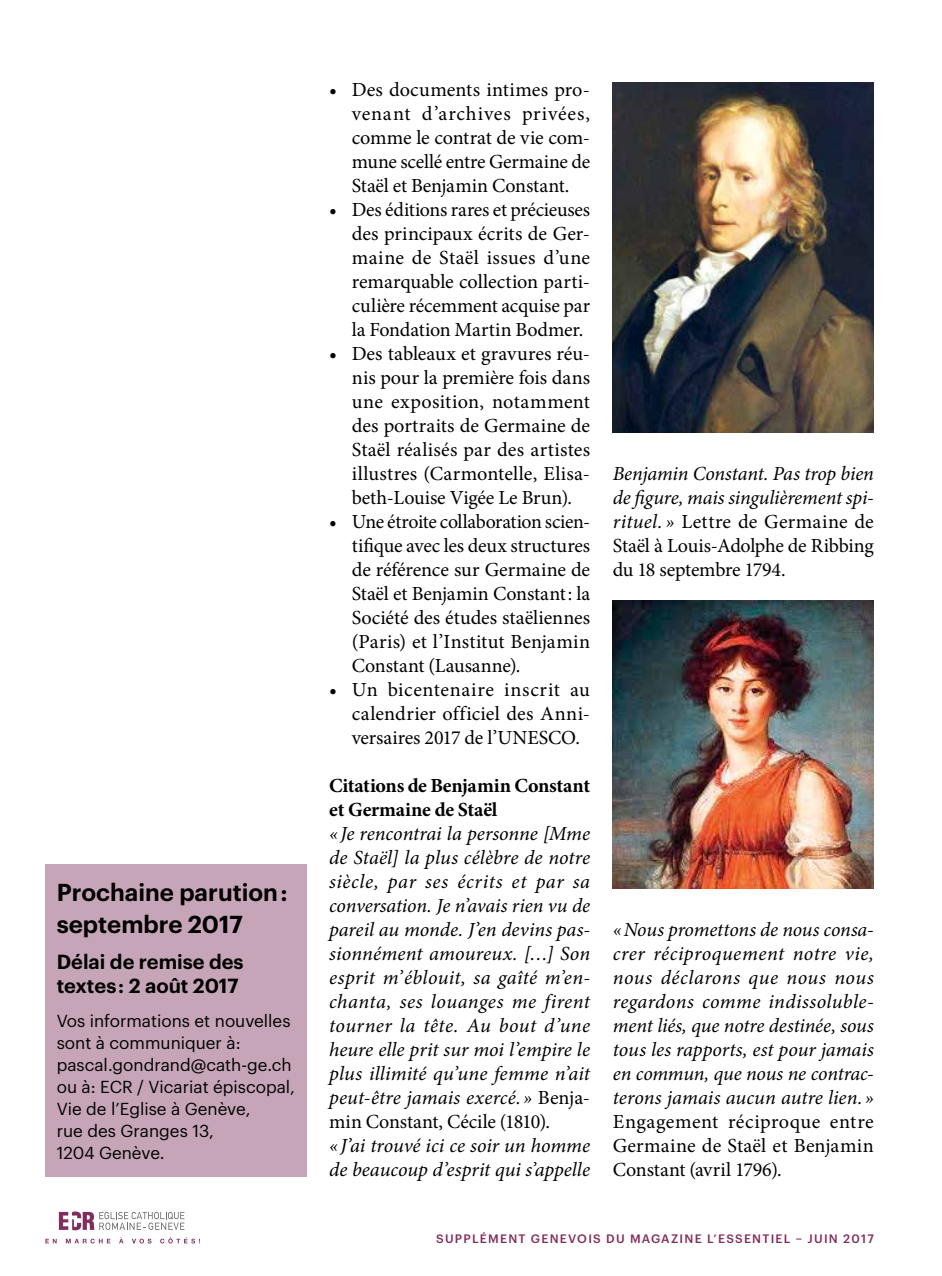
<style>
.page{position:relative;width:942px;height:1276px;background:#fff}
.page>*{position:absolute;margin:0;border:0;box-sizing:border-box;transform-origin:0 0}
.t1{font:600 24px/32px "Graphik";color:#000}
.t2{font:20px/24px "Minion Pro";color:#000;text-align:justify}
.t3{font:italic 20px/24px "Minion Pro";letter-spacing:-.005em;color:#000;text-align:justify}
.t4{font:700 20px/24px "Minion Pro";letter-spacing:-.01em;color:#000}
.t5{font:600 20px/24px "Graphik";color:#000}
.t6{font:17px/22px "Graphik";color:#000}
.t7{font:500 12px "Graphik";letter-spacing:.105em;color:#822e5d}
.s1{font-style:normal}
</style>
<div class="page">
<svg style="left:59px;top:1211px;width:125px;height:19px"></svg>
<svg style="left:45px;top:1238px;width:12px;height:5px"></svg>
<svg style="left:66px;top:1238px;width:44px;height:5px"></svg>
<svg style="left:119px;top:1237px;width:4px;height:6px"></svg>
<svg style="left:132px;top:1238px;width:19px;height:5px"></svg>
<svg style="left:160px;top:1237px;width:40px;height:6px"></svg>
<img style="left:612px;top:82px;width:261px;height:350px">
<img style="left:612px;top:600px;width:261px;height:288px">
<div style="left:45px;top:864px;width:261px;height:312px;background:#c6a5b8"></div>
<p class="t1" style="left:57px;top:874px;width:232px">Prochaine parution : septembre 2017</p>
<p class="t5" style="left:57px;top:948px;width:188px">Délai de remise des textes : 2 août 2017</p>
<p class="t6" style="left:57px;top:1008px;width:240px">Vos informations et nouvelles sont à communiquer à: pascal.gondrand@cath-ge.ch ou à: ECR / Vicariat épiscopal,<br>Vie de l’Eglise à Genève,<br>rue des Granges 13,<br>1204 Genève.</p>
<p class="t2" style="left:351px;top:78px;width:240px;text-indent:-23px">• Des documents intimes pro&shy;venant d’archives privées, comme le contrat de vie com&shy;mune scellé entre Germaine de Staël et Benjamin Constant.</p>
<p class="t2" style="left:351px;top:198px;width:240px;text-indent:-23px">• Des éditions rares et précieuses des principaux écrits de Ger&shy;maine de Staël issues d’une remarquable collection parti&shy;culière récemment acquise par la Fondation Martin Bodmer.</p>
<p class="t2" style="left:351px;top:342px;width:240px;text-indent:-23px">• Des tableaux et gravures réu&shy;nis pour la première fois dans une exposition, notamment des portraits de Germaine de Staël réalisés par des artistes illustres (Carmontelle, Elisa&shy;beth-Louise Vigée Le Brun).</p>
<p class="t2" style="left:351px;top:510px;width:240px;text-indent:-23px">• Une étroite collaboration scien&shy;tifique avec les deux structures de référence sur Germaine de Staël et Benjamin Constant: la Société des études staëliennes (Paris) et l’Institut Benjamin Constant (Lausanne).</p>
<p class="t2" style="left:351px;top:678px;width:240px;text-indent:-23px">• Un bicentenaire inscrit au calendrier officiel des Anni&shy;versaires 2017 de l’UNESCO.</p>
<p class="t4" style="left:329px;top:773px;width:262px">Citations de Benjamin Constant et Germaine de Staël</p>
<p class="t3" style="left:329px;top:822px;width:262px">«Je rencontrai la personne [Mme de Staël] la plus célèbre de notre siècle, par ses écrits et par sa conversation. Je n’avais rien vu de pareil au monde. J’en devins pas&shy;sionnément amoureux. […] Son esprit m’éblouit, sa gaîté m’en&shy;chanta, ses louanges me firent tourner la tête. Au bout d’une heure elle prit sur moi l’empire le plus illimité qu’une femme n’ait peut-être jamais exercé. » <span class="s1">Benja&shy;min Constant, Cécile (1810).</span></p>
<p class="t3" style="left:329px;top:1134px;width:262px">«J’ai trouvé ici ce soir un homme de beaucoup d’esprit qui s’appelle</p>
<p class="t3" style="left:612px;top:462px;width:262px">Benjamin Constant. Pas trop bien de figure, mais singulièrement spi&shy;rituel. » <span class="s1">Lettre de Germaine de Staël à Louis-Adolphe de Ribbing du 18 septembre 1794.</span></p>
<p class="t3" style="left:612px;top:918px;width:262px">«Nous promettons de nous consa&shy;crer réciproquement notre vie, nous déclarons que nous nous regardons comme indissoluble&shy;ment liés, que notre destinée, sous tous les rapports, est pour jamais en commun, que nous ne contrac&shy;terons jamais aucun autre lien.»</p>
<p class="t2" style="left:612px;top:1110px;width:262px">Engagement réciproque entre Germaine de Staël et Benjamin Constant (avril 1796).</p>
<p class="t7" style="left:436px;top:1229px;width:439px">SUPPLÉMENT GENEVOIS DU MAGAZINE L’ESSENTIEL – JUIN 2017</p>
</div>
